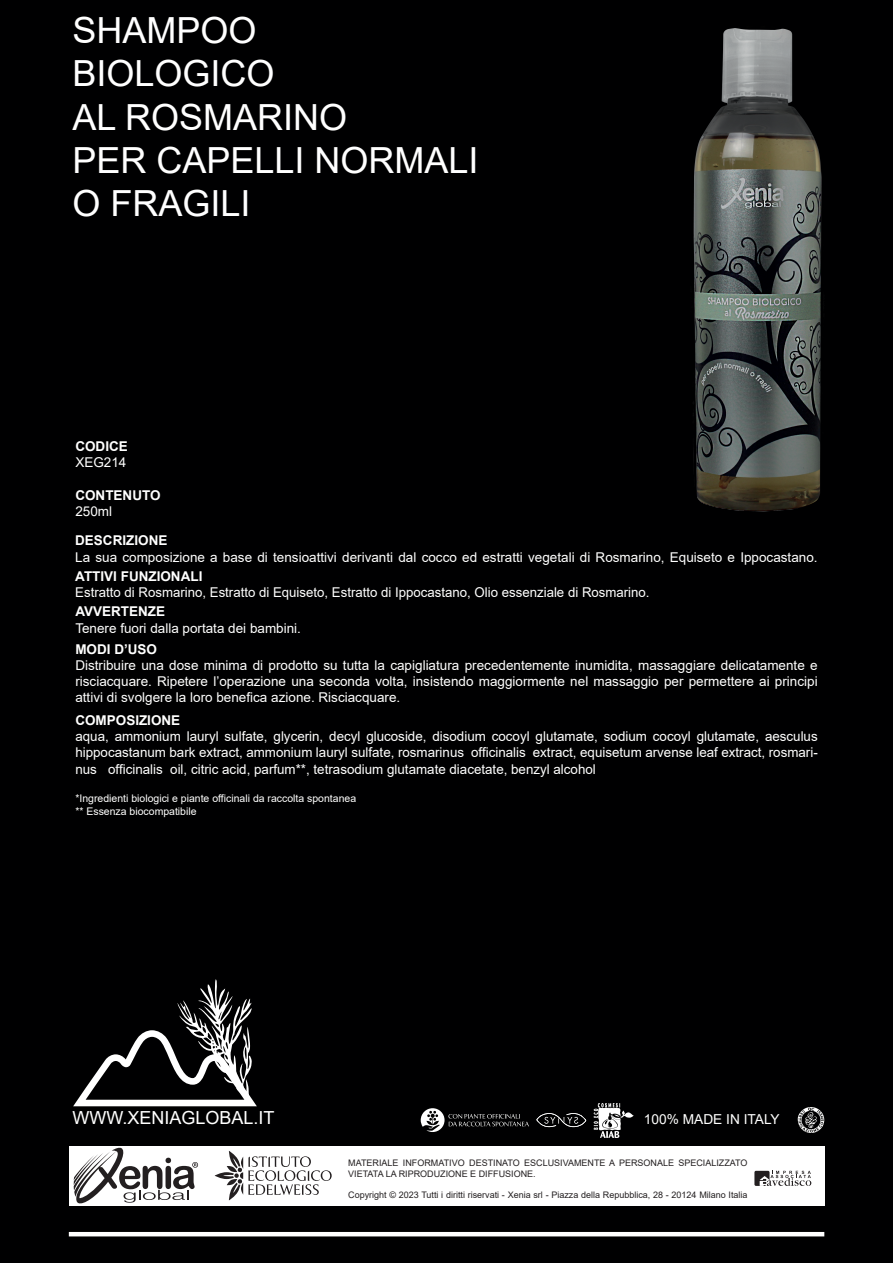
<style>
.page{position:relative;width:893px;height:1263px;background:#000001}
.page>*{position:absolute;margin:0;border:0;box-sizing:border-box;transform-origin:0 0}
.t1{font:36px/43.2px "Arial";color:#fff}
.t2{font:18px "Arial";color:#fff}
.t3{font:13.65px "Arial";color:#fff}
.t4{font:13.5px/16.2px "Arial";color:#fff;text-align:justify}
.t5{font:700 13.5px "Arial";color:#fff}
.t6{font:10.5px/12.6px "Arial";color:#fff}
.t7{font:9px/10.8px "Arial";color:#231f20}
</style>
<div class="page">
<img style="left:693px;top:28px;width:129px;height:484px">
<div style="left:69px;top:1146px;width:755px;height:59px;background:#fff"></div>
<hr style="left:69px;top:1232px;width:755px;height:4px;background:#fff">
<svg style="left:74px;top:1147px;width:124px;height:57px"></svg>
<div style="left:754px;top:1171px;width:15px;height:15px;background:#231f20;border-radius:2px"></div>
<svg style="left:760px;top:1171px;width:51px;height:15px"></svg>
<svg style="left:215px;top:1151px;width:117px;height:49px"></svg>
<svg style="left:536px;top:1113px;width:50px;height:14px"></svg>
<img style="left:593px;top:1103px;width:41px;height:35px">
<img style="left:797px;top:1107px;width:28px;height:26px">
<svg style="left:421px;top:1108px;width:108px;height:24px"></svg>
<svg style="left:73px;top:979px;width:184px;height:127px"></svg>
<h1 class="t1" style="left:72px;top:9px;width:408px">SHAMPOO<br>BIOLOGICO<br>AL ROSMARINO<br>PER CAPELLI NORMALI<br>O FRAGILI</h1>
<p class="t5" style="left:75px;top:437px;width:54px">CODICE</p>
<p class="t4" style="left:75px;top:454px;width:53px">XEG214</p>
<p class="t5" style="left:75px;top:485px;width:87px">CONTENUTO</p>
<p class="t4" style="left:75px;top:503px;width:38px">250ml</p>
<p class="t5" style="left:75px;top:531px;width:94px">DESCRIZIONE</p>
<p class="t4" style="left:75px;top:549px;width:744px">La sua composizione a base di tensioattivi derivanti dal cocco ed estratti vegetali di Rosmarino, Equiseto e Ippocastano.</p>
<p class="t5" style="left:75px;top:566px;width:129px">ATTIVI FUNZIONALI</p>
<p class="t4" style="left:75px;top:584px;width:576px">Estratto di Rosmarino, Estratto di Equiseto, Estratto di Ippocastano, Olio essenziale di Rosmarino.</p>
<p class="t5" style="left:75px;top:602px;width:91px">AVVERTENZE</p>
<p class="t4" style="left:75px;top:620px;width:227px">Tenere fuori dalla portata dei bambini.</p>
<p class="t5" style="left:75px;top:639px;width:83px">MODI D’USO</p>
<p class="t4" style="left:75px;top:657px;width:744px">Distribuire una dose minima di prodotto su tutta la capigliatura precedentemente inumidita, massaggiare delicatamente e risciacquare. Ripetere l’operazione una seconda volta, insistendo maggiormente nel massaggio per permettere ai principi attivi di svolgere la loro benefica azione. Risciacquare.</p>
<p class="t5" style="left:75px;top:711px;width:106px">COMPOSIZIONE</p>
<p class="t4" style="left:75px;top:728px;width:744px">aqua, ammonium lauryl sulfate, glycerin, decyl glucoside, disodium cocoyl glutamate, sodium cocoyl glutamate, aesculus hippocastanum bark extract, ammonium lauryl sulfate, rosmarinus officinalis extract, equisetum arvense leaf extract, rosmari&shy;nus officinalis oil, citric acid, parfum**, tetrasodium glutamate diacetate, benzyl alcohol</p>
<p class="t6" style="left:75px;top:792px;width:282px">*Ingredienti biologici e piante officinali da raccolta spontanea ** Essenza biocompatibile</p>
<h2 class="t2" style="left:73px;top:1105px;width:204px">WWW.XENIAGLOBAL.IT</h2>
<p class="t3" style="left:644px;top:1109px;width:137px">100% MADE IN ITALY</p>
<p class="t7" style="left:348px;top:1157px;width:401px">MATERIALE INFORMATIVO DESTINATO ESCLUSIVAMENTE A PERSONALE SPECIALIZZATO<br>VIETATA LA RIPRODUZIONE E DIFFUSIONE.</p>
<p class="t7" style="left:348px;top:1190px;width:401px">Copyright © 2023 Tutti i diritti riservati - Xenia srl - Piazza della Repubblica, 28 - 20124 Milano Italia</p>
</div>
